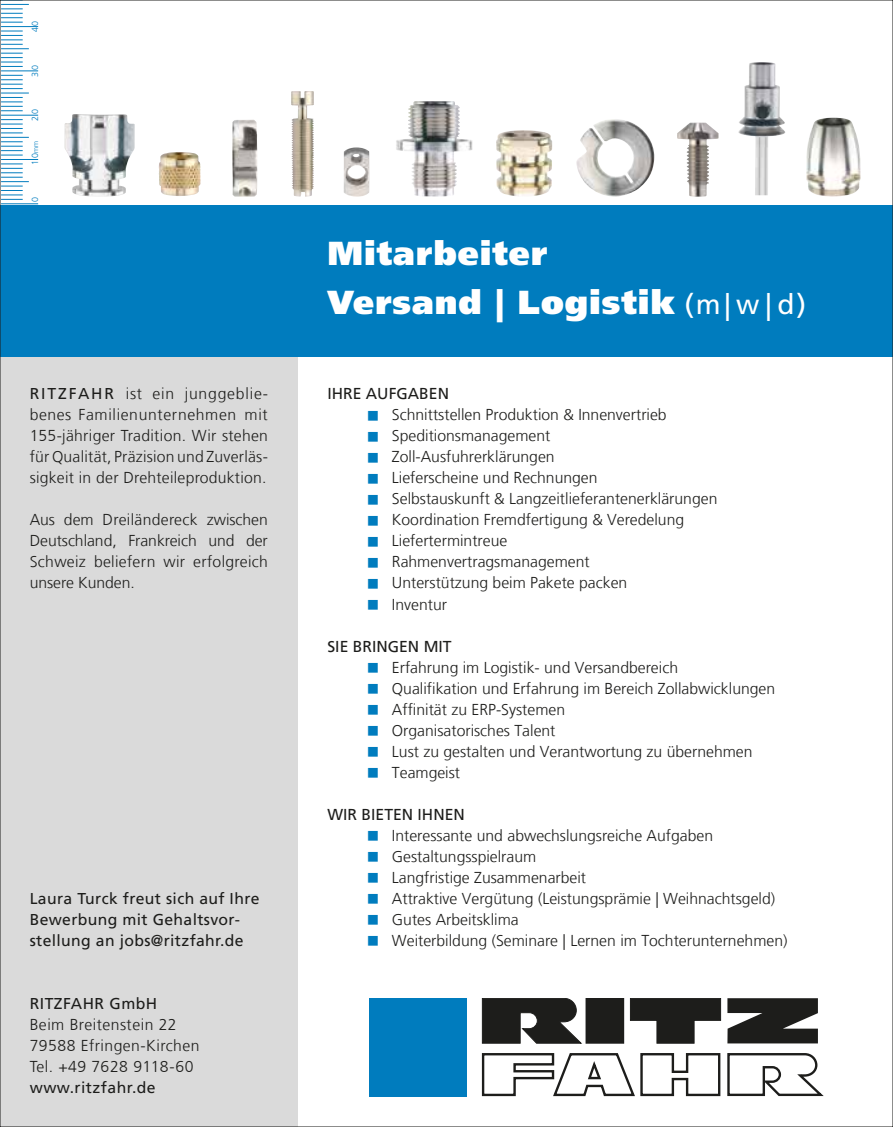
<style>
.page{position:relative;width:893px;height:1127px;background:#fff}
.page>*{position:absolute;margin:0;border:0;box-sizing:border-box;transform-origin:0 0}
.t1{font:900 33.25px/49px "Frutiger LT Com";letter-spacing:.03em;color:#fff}
.t2{font:300 15.75px "Frutiger";color:#1d1d1b}
.t3{font:300 15.75px/21px "Frutiger LT Com";letter-spacing:.02em;color:#1d1d1b;text-align:justify}
.t4{font:15.75px/21px "Frutiger LT Com";letter-spacing:.02em;color:#1d1d1b}
.t5{font:15.75px "Frutiger";color:#1d1d1b}
.t6{font:300 8.92px "Frutiger LT Com";letter-spacing:.2em;color:#007cbe}
.s1{font-size:7.17px}
.s2{font-weight:400}
.s3{font-weight:400;font-size:28px}
.s4{color:#007cbe}
</style>
<div class="page">
<div style="left:0;top:273px;width:298px;height:853px;background:#dadada"></div>
<div style="left:0;top:205px;width:893px;height:151px;background:#007cbe"></div>
<img style="left:677px;top:123px;width:41px;height:74px">
<img style="left:291px;top:91px;width:14px;height:78px">
<img style="left:738px;top:62px;width:47px;height:133px">
<img style="left:65px;top:114px;width:70px;height:83px">
<img style="left:806px;top:118px;width:55px;height:79px">
<img style="left:159px;top:152px;width:42px;height:44px">
<img style="left:396px;top:101px;width:19px;height:80px">
<img style="left:344px;top:147px;width:25px;height:49px">
<img style="left:496px;top:130px;width:56px;height:66px">
<img style="left:576px;top:119px;width:79px;height:78px">
<img style="left:232px;top:120px;width:25px;height:76px">
<hr style="left:1px;top:203px;width:37px;height:1px;background:#007cbe">
<svg style="left:2px;top:3px;width:27px;height:20px"></svg>
<svg style="left:2px;top:163px;width:27px;height:37px"></svg>
<svg style="left:2px;top:119px;width:27px;height:37px"></svg>
<svg style="left:2px;top:75px;width:27px;height:36px"></svg>
<svg style="left:2px;top:31px;width:27px;height:36px"></svg>
<hr style="left:1px;top:159px;width:37px;height:1px;background:#007cbe">
<hr style="left:1px;top:115px;width:37px;height:1px;background:#007cbe">
<hr style="left:1px;top:71px;width:37px;height:1px;background:#007cbe">
<hr style="left:1px;top:26px;width:37px;height:1px;background:#007cbe">
<div style="left:369px;top:997px;width:98px;height:98px;background:#007cbe"></div>
<svg style="left:482px;top:998px;width:100px;height:45px"></svg>
<svg style="left:630px;top:998px;width:91px;height:45px"></svg>
<div style="left:586px;top:998px;width:38px;height:44px;background:#1d1d1b"></div>
<div style="left:586px;top:997px;width:38px;height:46px;border:1px solid #1d1d1b"></div>
<svg style="left:727px;top:998px;width:91px;height:45px;background:#3d3d3b"></svg>
<svg style="left:481px;top:1053px;width:342px;height:42px"></svg>
<p class="t6" style="left:30px;top:32px;width:13px;rotate:-90deg">40</p>
<p class="t6" style="left:30px;top:77px;width:13px;rotate:-90deg">30</p>
<p class="t6" style="left:30px;top:121px;width:13px;rotate:-90deg">20</p>
<p class="t6" style="left:30px;top:165px;width:26px;rotate:-90deg">10<span class="s1">mm</span></p>
<p class="t6" style="left:30px;top:202px;width:6px;rotate:-90deg">0</p>
<p class="t3" style="left:30px;top:383px;width:240px"><span class="s2">RITZFAHR</span> ist ein junggeblie&shy;benes Familienunternehmen mit 155-jähriger Tradition. Wir stehen für Qualität, Präzision und Zuverläs&shy;sigkeit in der Drehteileproduktion.</p>
<p class="t3" style="left:30px;top:509px;width:240px">Aus dem Dreiländereck zwischen Deutschland, Frankreich und der Schweiz beliefern wir erfolgreich unsere Kunden.</p>
<p class="t4" style="left:30px;top:887px;width:231px">Laura Turck freut sich auf Ihre<br>Bewerbung mit Gehaltsvor&shy;stellung an jobs@ritzfahr.de</p>
<p class="t4" style="left:30px;top:992px;width:129px">RITZFAHR GmbH</p>
<p class="t3" style="left:30px;top:1013px;width:171px;text-align:left">Beim Breitenstein 22<br>79588 Efringen-Kirchen<br>Tel. +49 7628 9118-60</p>
<p class="t4" style="left:30px;top:1076px;width:127px">www.ritzfahr.de</p>
<h1 class="t1" style="left:327px;top:228px;width:480px">Mitarbeiter<br>Versand | Logistik <span class="s3">(m| w | d)</span></h1>
<p class="t5" style="left:327px;top:384px;width:123px">IHRE AUFGABEN</p>
<p class="t2" style="left:368px;top:406px;width:301px"><span class="s4">■</span> Schnittstellen Produktion &amp; Innenvertrieb</p>
<p class="t2" style="left:368px;top:427px;width:184px"><span class="s4">■</span> Speditionsmanagement</p>
<p class="t2" style="left:368px;top:448px;width:189px"><span class="s4">■</span> Zoll-Ausfuhrerklärungen</p>
<p class="t2" style="left:368px;top:469px;width:231px"><span class="s4">■</span> Lieferscheine und Rechnungen</p>
<p class="t2" style="left:368px;top:490px;width:351px"><span class="s4">■</span> Selbstauskunft &amp; Langzeitlieferantenerklärungen</p>
<p class="t2" style="left:368px;top:511px;width:318px"><span class="s4">■</span> Koordination Fremdfertigung &amp; Veredelung</p>
<p class="t2" style="left:368px;top:532px;width:141px"><span class="s4">■</span> Liefertermintreue</p>
<p class="t2" style="left:368px;top:553px;width:223px"><span class="s4">■</span> Rahmenvertragsmanagement</p>
<p class="t2" style="left:368px;top:574px;width:261px"><span class="s4">■</span> Unterstützung beim Pakete packen</p>
<p class="t2" style="left:368px;top:595px;width:81px"><span class="s4">■</span> Inventur</p>
<p class="t5" style="left:327px;top:636px;width:126px">SIE BRINGEN MIT</p>
<p class="t2" style="left:368px;top:658px;width:312px"><span class="s4">■</span> Erfahrung im Logistik- und Versandbereich</p>
<p class="t2" style="left:368px;top:679px;width:409px"><span class="s4">■</span> Qualifikation und Erfahrung im Bereich Zollabwicklungen</p>
<p class="t2" style="left:368px;top:700px;width:199px"><span class="s4">■</span> Affinität zu ERP-Systemen</p>
<p class="t2" style="left:368px;top:721px;width:189px"><span class="s4">■</span> Organisatorisches Talent</p>
<p class="t2" style="left:368px;top:742px;width:386px"><span class="s4">■</span> Lust zu gestalten und Verantwortung zu übernehmen</p>
<p class="t2" style="left:368px;top:763px;width:94px"><span class="s4">■</span> Teamgeist</p>
<p class="t5" style="left:327px;top:804px;width:139px">WIR BIETEN IHNEN</p>
<p class="t2" style="left:368px;top:826px;width:347px"><span class="s4">■</span> Interessante und abwechslungsreiche Aufgaben</p>
<p class="t2" style="left:368px;top:847px;width:170px"><span class="s4">■</span> Gestaltungsspielraum</p>
<p class="t2" style="left:368px;top:868px;width:220px"><span class="s4">■</span> Langfristige Zusammenarbeit</p>
<p class="t2" style="left:368px;top:889px;width:409px"><span class="s4">■</span> Attraktive Vergütung (Leistungsprämie | Weihnachtsgeld)</p>
<p class="t2" style="left:368px;top:910px;width:153px"><span class="s4">■</span> Gutes Arbeitsklima</p>
<p class="t2" style="left:368px;top:931px;width:421px"><span class="s4">■</span> Weiterbildung (Seminare | Lernen im Tochterunternehmen)</p>
</div>
